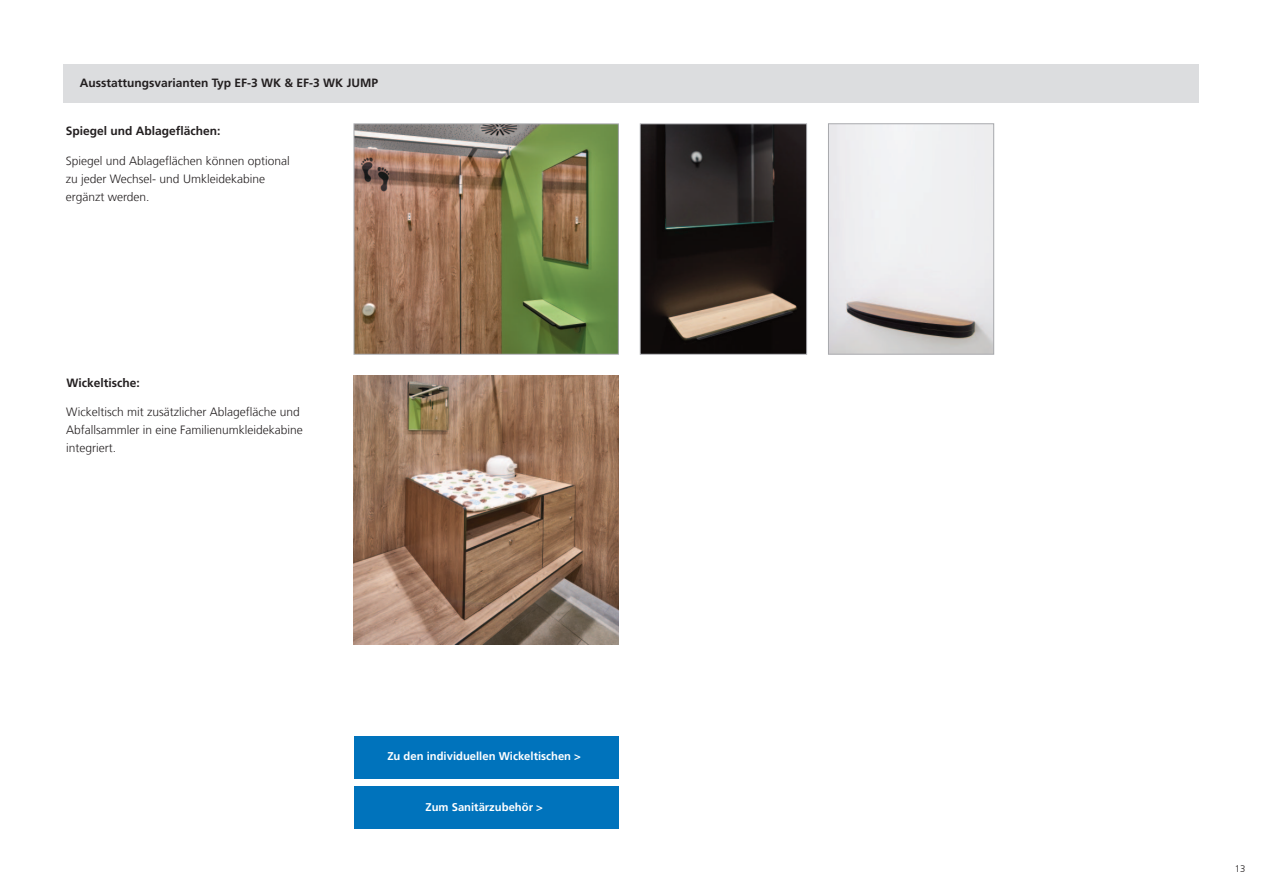
<style>
.page{position:relative;width:1263px;height:893px;background:#fff}
.page>*{position:absolute;margin:0;border:0;box-sizing:border-box;transform-origin:0 0}
.t1{font:300 12px/18px "Frutiger LT Com";color:#231f20}
.t2{font:700 12px "Frutiger LT Com";color:#231f20}
.t3{font:700 11.25px "Frutiger LT Com";color:#fff}
.t4{font:300 9.6px "Frutiger LT Com";color:#231f20}
</style>
<div class="page">
<img style="left:356px;top:126px;width:261px;height:227px">
<div style="left:354px;top:124px;width:265px;height:231px;border:1px solid #a8a9ad"></div>
<img style="left:642px;top:126px;width:163px;height:227px">
<div style="left:640px;top:124px;width:167px;height:231px;border:1px solid #a8a9ad"></div>
<img style="left:830px;top:125px;width:162px;height:228px">
<div style="left:828px;top:123px;width:166px;height:232px;border:1px solid #a8a9ad"></div>
<img style="left:353px;top:376px;width:266px;height:268px">
<div style="left:354px;top:787px;width:265px;height:42px;background:#0073bc"></div>
<div style="left:354px;top:736px;width:265px;height:42px;background:#0073bc"></div>
<div style="left:64px;top:64px;width:1135px;height:38px;background:#dcdddf"></div>
<p class="t2" style="left:80px;top:78px;width:300px">Ausstattungsvarianten Typ EF-3 WK &amp; EF-3 WK JUMP</p>
<p class="t2" style="left:66px;top:126px;width:156px">Spiegel und Ablageflächen:</p>
<p class="t1" style="left:66px;top:153px;width:226px">Spiegel und Ablageflächen können optional zu jeder Wechsel- und Umkleidekabine ergänzt werden.</p>
<p class="t2" style="left:66px;top:378px;width:75px">Wickeltische:</p>
<p class="t1" style="left:66px;top:403px;width:238px">Wickeltisch mit zusätzlicher Ablagefläche und<br>Abfallsammler in eine Familienumkleidekabine integriert.</p>
<p class="t3" style="left:387px;top:752px;width:195px">Zu den individuellen Wickeltischen &gt;</p>
<p class="t3" style="left:425px;top:803px;width:119px">Zum Sanitärzubehör &gt;</p>
<p class="t4" style="left:1235px;top:864px;width:12px">13</p>
</div>
